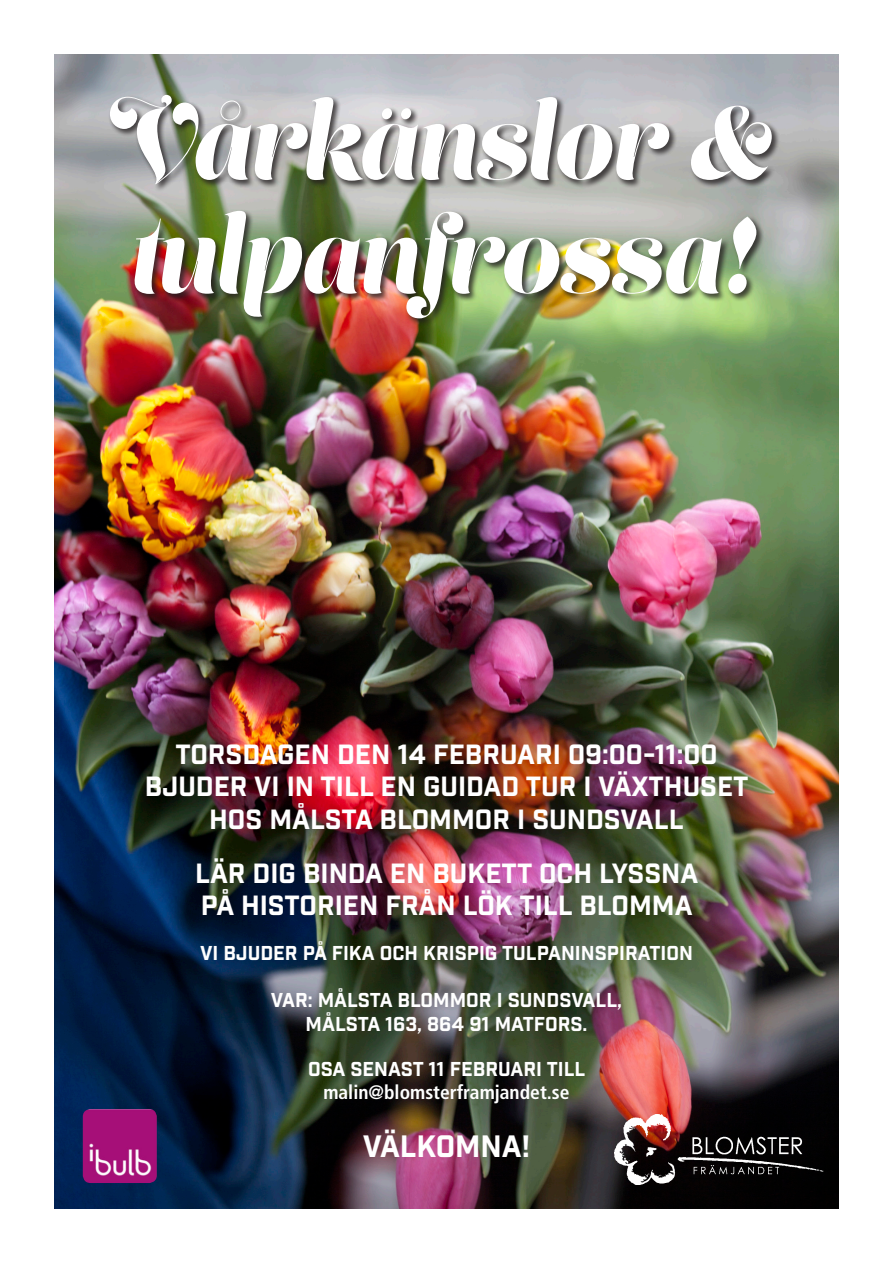
<style>
.page{position:relative;width:893px;height:1263px;background:#fff}
.page>*{position:absolute;margin:0;border:0;box-sizing:border-box;transform-origin:0 0}
.t1{font:30px "Industry Inc Base";color:#fff}
.t2{font:27px "Industry Inc Base";color:#fff}
.t3{font:19.5px "Industry Inc Base";color:#fff}
.t4{font:700 condensed 19.5px "Frutiger LT Std";color:#fff}
</style>
<div class="page">
<img style="left:54px;top:54px;width:785px;height:1155px">
<img style="left:614px;top:1115px;width:209px;height:69px">
<img style="left:83px;top:1109px;width:74px;height:74px">
<div style="left:108px;top:93px;width:672px;height:234px;background:#231f20;opacity:.6"></div>
<div style="left:133px;top:209px;width:632px;height:118px;background:#231f20;opacity:.5"></div>
<img style="left:133px;top:211px;width:623px;height:107px">
<div style="left:108px;top:93px;width:672px;height:99px;background:#231f20;opacity:.5"></div>
<svg style="left:110px;top:95px;width:662px;height:89px"></svg>
<p class="t2" style="left:175px;top:738px;width:544px">TORSDAGEN DEN 14 FEBRUARI 09:00-11:00</p>
<p class="t2" style="left:145px;top:770px;width:605px">BJUDER VI IN TILL EN GUIDAD TUR I VÄXTHUSET</p>
<p class="t2" style="left:209px;top:803px;width:476px">HOS MÅLSTA BLOMMOR I SUNDSVALL</p>
<p class="t2" style="left:195px;top:857px;width:505px">LÄR DIG BINDA EN BUKETT OCH LYSSNA</p>
<p class="t2" style="left:201px;top:889px;width:493px">PÅ HISTORIEN FRÅN LÖK TILL BLOMMA</p>
<p class="t3" style="left:200px;top:941px;width:494px">VI BJUDER PÅ FIKA OCH KRISPIG TULPANINSPIRATION</p>
<p class="t3" style="left:271px;top:988px;width:353px">VAR: MÅLSTA BLOMMOR I SUNDSVALL,</p>
<p class="t3" style="left:306px;top:1012px;width:283px">MÅLSTA 163, 864 91 MATFORS.</p>
<p class="t3" style="left:308px;top:1057px;width:279px">OSA SENAST 11 FEBRUARI TILL</p>
<p class="t4" style="left:323px;top:1080px;width:248px">malin@blomsterframjandet.se</p>
<p class="t1" style="left:363px;top:1128px;width:169px">VÄLKOMNA!</p>
</div>
